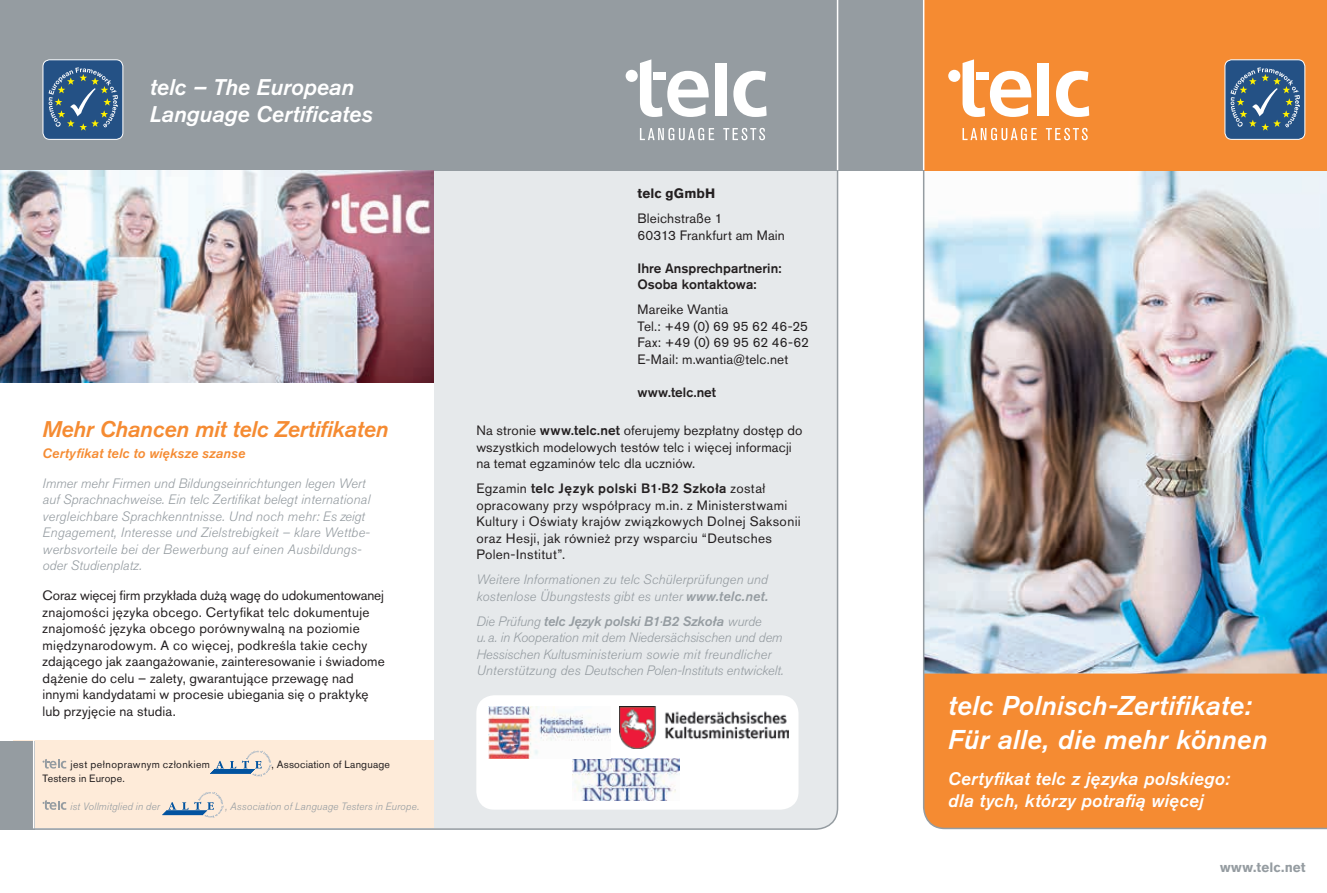
<style>
.page{position:relative;width:1327px;height:893px;background:#fff}
.page>*{position:absolute;margin:0;border:0;box-sizing:border-box;transform-origin:0 0}
.t1{font:italic 500 27px/34.5px "Akzidenz Grotesk Pro";letter-spacing:.01em;color:#fff}
.t2{font:italic 500 22.5px/27px "Akzidenz Grotesk Pro";letter-spacing:-.005em;color:#fff}
.t3{font:italic 500 22.5px "Akzidenz Grotesk Pro";letter-spacing:-.01em;color:#f58b32}
.t4{font:italic 500 18px/22.5px "Akzidenz Grotesk Pro";letter-spacing:.015em;color:#fff}
.t5{font:13.5px/16.5px "Akzidenz Grotesk Pro";letter-spacing:.015em;color:#231f20}
.t6{font:italic 300 13.5px/16.5px "Akzidenz Grotesk Pro";letter-spacing:.01em;color:#959ca1}
.t7{font:italic 300 13.5px/16.5px "Akzidenz Grotesk Pro";letter-spacing:-.01em;color:#959ca1}
.t8{font:500 13.5px/16.5px "Akzidenz Grotesk Pro";color:#231f20}
.t9{font:italic 500 13.5px "Akzidenz Grotesk Pro";letter-spacing:.01em;color:#f58b32}
.t10{font:700 13.5px "Akzidenz Grotesk Pro";letter-spacing:.01em;color:#959ca1}
.t11{font:700 13.5px "Akzidenz Grotesk Pro";letter-spacing:.01em;color:#231f20}
.t12{font:italic 300 10.5px "Akzidenz Grotesk Pro";letter-spacing:.01em;color:#959ca1}
.t13{font:10.5px "Akzidenz Grotesk Pro";letter-spacing:.02em;color:#231f20}
.t14{font:10.5px "Akzidenz Grotesk Pro";letter-spacing:.04em;color:#231f20}
.s1{font-weight:500}
</style>
<div class="page">
<div style="left:0;top:170px;width:838px;height:660px;background:#e6e9eb"></div>
<div style="left:0;top:342px;width:434px;height:486px;background:#fff"></div>
<div style="left:0;top:0;width:932px;height:170px;background:#959ca1"></div>
<div style="left:924px;top:0;width:403px;height:170px;background:#f58b32"></div>
<hr style="left:837px;top:0;width:1px;height:170px;background:#fff">
<hr style="left:923px;top:0;width:1px;height:170px;background:#fff">
<div style="left:1225px;top:60px;width:79px;height:79px;background:#245185;border-radius:7px"></div>
<div style="left:1224px;top:59px;width:81px;height:81px;border:1px solid #fff;border-radius:7px"></div>
<svg style="left:1230px;top:67px;width:70px;height:64px"></svg>
<div style="left:43px;top:60px;width:80px;height:79px;background:#245185;border-radius:7px"></div>
<div style="left:43px;top:59px;width:80px;height:81px;border:1px solid #fff;border-radius:7px"></div>
<svg style="left:49px;top:67px;width:69px;height:64px"></svg>
<img style="left:0;top:170px;width:434px;height:213px">
<div style="left:476px;top:695px;width:322px;height:115px;background:#fff;border-radius:18px"></div>
<svg style="left:640px;top:128px;width:74px;height:12px"></svg>
<svg style="left:723px;top:128px;width:42px;height:12px"></svg>
<svg style="left:640px;top:59px;width:69px;height:58px"></svg>
<div style="left:715px;top:63px;width:11px;height:53px;background:#fff"></div>
<svg style="left:733px;top:71px;width:33px;height:46px"></svg>
<div style="left:625px;top:70px;width:13px;height:12px;background:#fff;border-radius:50%"></div>
<div style="left:654px;top:72px;width:12px;height:8px;background:#fff"></div>
<svg style="left:962px;top:128px;width:75px;height:12px"></svg>
<svg style="left:1046px;top:128px;width:41px;height:12px"></svg>
<svg style="left:962px;top:59px;width:69px;height:58px"></svg>
<div style="left:1037px;top:63px;width:12px;height:53px;background:#fff"></div>
<svg style="left:1056px;top:71px;width:33px;height:46px"></svg>
<div style="left:948px;top:70px;width:12px;height:12px;background:#fff;border-radius:50%"></div>
<div style="left:976px;top:72px;width:12px;height:8px;background:#fff"></div>
<img style="left:572px;top:758px;width:107px;height:43px">
<div style="left:13px;top:741px;width:421px;height:87px;background:#feebd9"></div>
<div style="left:0;top:741px;width:34px;height:88px;background:#959ca1"></div>
<hr style="left:33px;top:726px;width:1px;height:102px;background:#fff">
<svg style="left:216px;top:761px;width:8px;height:7px"></svg>
<svg style="left:230px;top:761px;width:6px;height:7px"></svg>
<hr style="left:210px;top:773px;width:41px;height:1px;background:#0153a0">
<hr style="left:211px;top:772px;width:41px;height:1px;background:#0153a0">
<hr style="left:212px;top:771px;width:41px;height:1px;background:#0153a0">
<hr style="left:213px;top:770px;width:41px;height:1px;background:#0153a0">
<hr style="left:214px;top:769px;width:41px;height:1px;background:#0153a0">
<svg style="left:242px;top:751px;width:29px;height:25px"></svg>
<svg style="left:43px;top:759px;width:23px;height:10px"></svg>
<svg style="left:168px;top:802px;width:8px;height:8px"></svg>
<hr style="left:162px;top:814px;width:41px;height:1px;background:#0153a0">
<hr style="left:163px;top:813px;width:41px;height:1px;background:#0153a0">
<hr style="left:164px;top:812px;width:41px;height:1px;background:#0153a0">
<hr style="left:165px;top:811px;width:41px;height:1px;background:#0153a0">
<hr style="left:166px;top:810px;width:41px;height:1px;background:#0153a0">
<svg style="left:182px;top:792px;width:42px;height:26px"></svg>
<svg style="left:43px;top:800px;width:23px;height:10px"></svg>
<img style="left:619px;top:706px;width:169px;height:42px">
<img style="left:488px;top:706px;width:122px;height:52px">
<img style="left:922px;top:169px;width:405px;height:661px">
<h2 class="t2" style="left:150px;top:73px;width:224px">telc – The European<br>Language Certificates</h2>
<h2 class="t3" style="left:43px;top:414px;width:347px">Mehr Chancen mit telc Zertifikaten</h2>
<p class="t9" style="left:43px;top:444px;width:204px">Certyfikat telc to większe szanse</p>
<p class="t6" style="left:43px;top:475px;width:329px">Immer mehr Firmen und Bildungseinrichtungen legen Wert auf Sprachnachweise. Ein telc Zertifikat belegt international vergleichbare Sprachkenntnisse. Und noch mehr: Es zeigt Engagement, Interesse und Zielstrebigkeit – klare Wettbe&shy;werbsvorteile bei der Bewerbung auf einen Ausbildungs&shy;oder Studienplatz.</p>
<p class="t5" style="left:43px;top:587px;width:344px">Coraz więcej firm przykłada dużą wagę do udokumentowanej znajomości języka obcego. Certyfikat telc dokumentuje znajomość języka obcego porównywalną na poziomie międzynarodowym. A co więcej, podkreśla takie cechy zdającego jak zaangażowanie, zainteresowanie i świadome dążenie do celu – zalety, gwarantujące przewagę nad innymi kandydatami w procesie ubiegania się o praktykę lub przyjęcie na studia.</p>
<p class="t14" style="left:70px;top:758px;width:141px">jest pełnoprawnym członkiem</p>
<p class="t13" style="left:272px;top:758px;width:120px">, Association of Language</p>
<p class="t13" style="left:43px;top:771px;width:84px">Testers in Europe.</p>
<p class="t12" style="left:70px;top:799px;width:91px">ist Vollmitglied in der</p>
<p class="t12" style="left:225px;top:799px;width:195px">, Association of Language Testers in Europe.</p>
<p class="t11" style="left:637px;top:185px;width:79px">telc gGmbH</p>
<p class="t5" style="left:637px;top:210px;width:149px">Bleichstraße 1<br>60313 Frankfurt am Main</p>
<p class="t8" style="left:637px;top:259px;width:146px">Ihre Ansprechpartnerin:<br>Osoba kontaktowa:</p>
<p class="t5" style="left:637px;top:301px;width:173px">Mareike Wantia<br>Tel.: +49 (0) 69 95 62 46-25<br>Fax: +49 (0) 69 95 62 46-62<br>E-Mail: m.wantia@telc.net</p>
<p class="t8" style="left:637px;top:383px;width:80px">www.telc.net</p>
<p class="t5" style="left:476px;top:422px;width:328px">Na stronie <span class="s1">www.telc.net</span> oferujemy bezpłatny dostęp do wszystkich modelowych testów telc i więcej informacji na temat egzaminów telc dla uczniów.</p>
<p class="t5" style="left:476px;top:480px;width:326px">Egzamin <span class="s1">telc Język polski B1·B2 Szkoła</span> został opracowany przy współpracy m.in. z Ministerstwami Kultury i Oświaty krajów związkowych Dolnej Saksonii oraz Hesji, jak również przy wsparciu “Deutsches Polen-Institut”.</p>
<p class="t6" style="left:476px;top:571px;width:294px">Weitere Informationen zu telc Schülerprüfungen und kostenlose Übungstests gibt es unter <span class="s1">www.telc.net.</span></p>
<p class="t7" style="left:476px;top:613px;width:309px">Die Prüfung <span class="s1">telc Język polski B1·B2 Szkoła</span> wurde<br>u. a. in Kooperation mit dem Niedersächsischen und dem Hessischen Kultusministerium sowie mit freundlicher Unterstützung des Deutschen Polen-Instituts entwickelt.</p>
<h1 class="t1" style="left:948px;top:688px;width:320px">telc Polnisch-Zertifikate:<br>Für alle, die mehr können</h1>
<h3 class="t4" style="left:948px;top:767px;width:283px">Certyfikat telc z języka polskiego: dla tych, którzy potrafią więcej</h3>
<p class="t10" style="left:1220px;top:858px;width:87px">www.telc.net</p>
</div>
